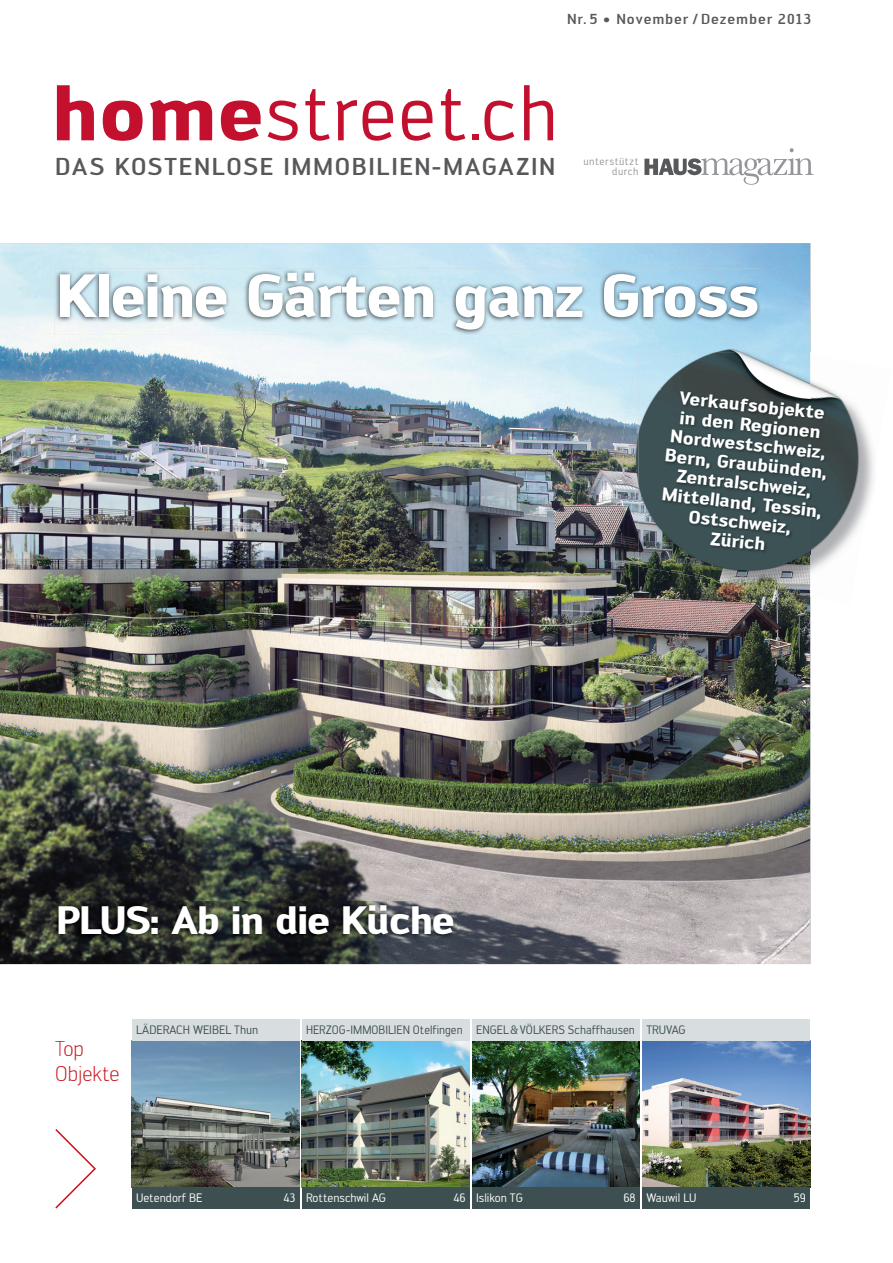
<style>
.page{position:relative;width:893px;height:1263px;background:#fff}
.page>*{position:absolute;margin:0;border:0;box-sizing:border-box;transform-origin:0 0}
.t1{font:700 60px "Engel";letter-spacing:-.03em;color:#fff}
.t2{font:700 39px "Engel";letter-spacing:-.03em;color:#fff}
.t3{font:500 24px "Engel";letter-spacing:.07em;color:#57585a}
.t4{font:300 21px/25.2px "Engel";color:#c4121a}
.t5{font:700 18px/19.5px "Engel";color:#fff;text-align:center}
.t6{font:500 14.25px "Engel";letter-spacing:.065em;color:#57585a}
.t7{font:12px "Engel";color:#3d4f51}
.t8{font:12px "Engel";color:#fff}
.t9{font:10.5px "Engel";letter-spacing:.05em;color:#939598}
</style>
<div class="page">
<img style="left:302px;top:1040px;width:168px;height:147px">
<img style="left:642px;top:1040px;width:168px;height:147px">
<img style="left:472px;top:1041px;width:168px;height:146px">
<img style="left:132px;top:1040px;width:168px;height:147px">
<img style="left:1px;top:243px;width:809px;height:721px">
<svg style="left:55px;top:1129px;width:41px;height:80px"></svg>
<img style="left:601px;top:335px;width:209px;height:262px">
<img style="left:810px;top:355px;width:64px;height:234px">
<img style="left:638px;top:352px;width:172px;height:237px">
<img style="left:661px;top:390px;width:168px;height:164px">
<img style="left:54px;top:269px;width:707px;height:66px">
<img style="left:641px;top:325px;width:56px;height:10px">
<img style="left:53px;top:901px;width:404px;height:39px">
<div style="left:302px;top:1187px;width:168px;height:21px;background:#3d4f51"></div>
<div style="left:642px;top:1187px;width:168px;height:21px;background:#3d4f51"></div>
<div style="left:132px;top:1019px;width:168px;height:21px;background:#d8dee0"></div>
<div style="left:472px;top:1019px;width:168px;height:21px;background:#d8dee0"></div>
<div style="left:472px;top:1187px;width:168px;height:22px;background:#3d4f51"></div>
<div style="left:132px;top:1187px;width:168px;height:21px;background:#3d4f51"></div>
<div style="left:302px;top:1019px;width:168px;height:21px;background:#d8dee0"></div>
<div style="left:642px;top:1019px;width:168px;height:21px;background:#d8dee0"></div>
<svg style="left:644px;top:148px;width:169px;height:37px"></svg>
<svg style="left:57px;top:85px;width:37px;height:55px"></svg>
<svg style="left:103px;top:101px;width:40px;height:40px"></svg>
<svg style="left:150px;top:100px;width:62px;height:40px"></svg>
<svg style="left:221px;top:100px;width:40px;height:41px"></svg>
<svg style="left:268px;top:100px;width:30px;height:41px"></svg>
<svg style="left:305px;top:89px;width:25px;height:52px"></svg>
<svg style="left:337px;top:100px;width:56px;height:41px"></svg>
<svg style="left:402px;top:101px;width:30px;height:40px"></svg>
<svg style="left:441px;top:89px;width:24px;height:52px"></svg>
<div style="left:472px;top:134px;width:7px;height:6px;background:#c3102f"></div>
<svg style="left:484px;top:101px;width:30px;height:40px"></svg>
<svg style="left:524px;top:85px;width:29px;height:55px"></svg>
<img style="left:0;top:0;width:1px;height:1118px">
<hr style="left:0;top:1118px;width:1px;height:145px;background:#325577">
<hr style="left:0;top:1149px;width:1px;height:83px;background:#fff">
<p class="t6" style="left:567px;top:10px;width:246px">Nr.5 • November /Dezember 2013</p>
<h3 class="t3" style="left:55px;top:153px;width:502px">DAS KOSTENLOSE IMMOBILIEN-MAGAZIN</h3>
<p class="t9" style="left:612px;top:165px;width:28px">durch</p>
<p class="t9" style="left:583px;top:156px;width:57px">unterstützt</p>
<h1 class="t1" style="left:56px;top:260px;width:704px">Kleine Gärten ganz Gross</h1>
<h2 class="t2" style="left:56px;top:897px;width:400px">PLUS: Ab in die Küche</h2>
<p class="t5" style="left:672px;top:387px;width:164px;rotate:6deg">Verkaufs objekte in den Regionen<br>Nordwestschweiz,<br>Bern, Graubünden,<br>Zentralschweiz,<br>Mittelland, Tessin,<br>Ostschweiz,<br>Zürich</p>
<p class="t4" style="left:55px;top:1036px;width:66px">Top<br>Objekte</p>
<p class="t7" style="left:136px;top:1023px;width:124px">LÄDERACH WEIBEL Thun</p>
<p class="t7" style="left:476px;top:1023px;width:160px">ENGEL&amp;VÖLKERS Schaffhausen</p>
<p class="t7" style="left:306px;top:1023px;width:158px">HERZOG-IMMOBILIEN Otelfingen</p>
<p class="t7" style="left:646px;top:1023px;width:41px">TRUVAG</p>
<p class="t8" style="left:306px;top:1191px;width:81px">Rottenschwil AG</p>
<p class="t8" style="left:453px;top:1191px;width:14px">46</p>
<p class="t8" style="left:646px;top:1191px;width:52px">Wauwil LU</p>
<p class="t8" style="left:793px;top:1191px;width:14px">59</p>
<p class="t8" style="left:136px;top:1191px;width:68px">Uetendorf BE</p>
<p class="t8" style="left:284px;top:1191px;width:13px">43</p>
<p class="t8" style="left:476px;top:1191px;width:48px">Islikon TG</p>
<p class="t8" style="left:623px;top:1191px;width:14px">68</p>
</div>
